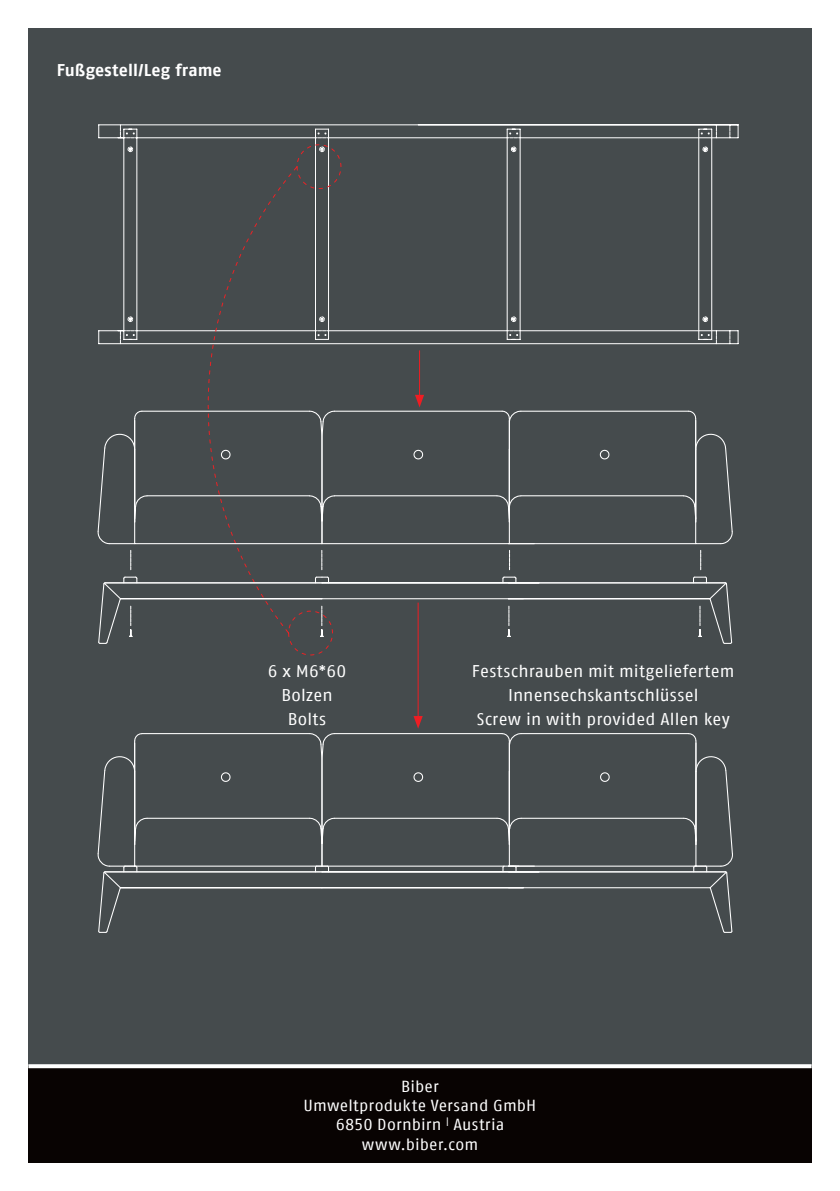
<style>
.page{position:relative;width:840px;height:1191px;background:#fff}
.page>*{position:absolute;margin:0;border:0;box-sizing:border-box;transform-origin:0 0}
.t1{font:17px/24px "Fago Offc Pro";letter-spacing:.01em;color:#fff;text-align:center}
.t2{font:700 17px "Fago Offc Pro";letter-spacing:.005em;color:#fff}
.t3{font:16px/19.2px "Fago Offc Pro";letter-spacing:.01em;color:#fff;text-align:center}
</style>
<div class="page">
<div style="left:28px;top:28px;width:783px;height:1134px;background:#454b4d"></div>
<div style="left:28px;top:1066px;width:783px;height:96px;background:#080302"></div>
<svg style="left:28px;top:1064px;width:783px;height:4px;background:#f4f4f4"></svg>
<hr style="left:520px;top:137px;width:217px;height:1px;background:#fff">
<hr style="left:520px;top:330px;width:217px;height:1px;background:#fff">
<svg style="left:737px;top:331px;width:1px;height:13px"></svg>
<svg style="left:729px;top:331px;width:1px;height:12px"></svg>
<svg style="left:737px;top:125px;width:1px;height:13px"></svg>
<svg style="left:729px;top:125px;width:1px;height:12px"></svg>
<hr style="left:99px;top:124px;width:638px;height:1px;background:#fff">
<hr style="left:328px;top:137px;width:179px;height:1px;background:#fff">
<hr style="left:328px;top:330px;width:179px;height:1px;background:#fff">
<hr style="left:99px;top:343px;width:638px;height:1px;background:#fff">
<svg style="left:98px;top:125px;width:21px;height:13px"></svg>
<svg style="left:119px;top:124px;width:210px;height:22px"></svg>
<svg style="left:317px;top:132px;width:10px;height:3px"></svg>
<svg style="left:98px;top:146px;width:109px;height:198px"></svg>
<hr style="left:519px;top:129px;width:1px;height:210px;background:#fff">
<hr style="left:506px;top:129px;width:1px;height:210px;background:#fff">
<svg style="left:507px;top:129px;width:13px;height:9px"></svg>
<svg style="left:507px;top:146px;width:13px;height:194px"></svg>
<hr style="left:710px;top:129px;width:1px;height:210px;background:#fff">
<hr style="left:698px;top:129px;width:1px;height:210px;background:#fff">
<svg style="left:698px;top:125px;width:18px;height:13px"></svg>
<svg style="left:698px;top:146px;width:18px;height:198px"></svg>
<svg style="left:207px;top:144px;width:135px;height:512px"></svg>
<hr style="left:419px;top:350px;width:1px;height:48px;background:#ee1d23">
<svg style="left:98px;top:395px;width:634px;height:249px"></svg>
<hr style="left:417px;top:602px;width:1px;height:117px;background:#ee1d23">
<svg style="left:98px;top:716px;width:635px;height:217px"></svg>
<p class="t2" style="left:57px;top:60px;width:166px">Fußgestell/Leg frame</p>
<p class="t1" style="left:267px;top:658px;width:80px">6 x M6*60<br>Bolzen<br>Bolts</p>
<p class="t1" style="left:471px;top:658px;width:264px">Festschrauben mit mitgeliefertem<br>Innensechskantschlüssel<br>Screw in with provided Allen key</p>
<p class="t3" style="left:303px;top:1076px;width:234px">Biber<br>Umweltprodukte Versand GmbH<br>6850 Dornbirn <sup>|</sup> Austria www.biber.com</p>
</div>
